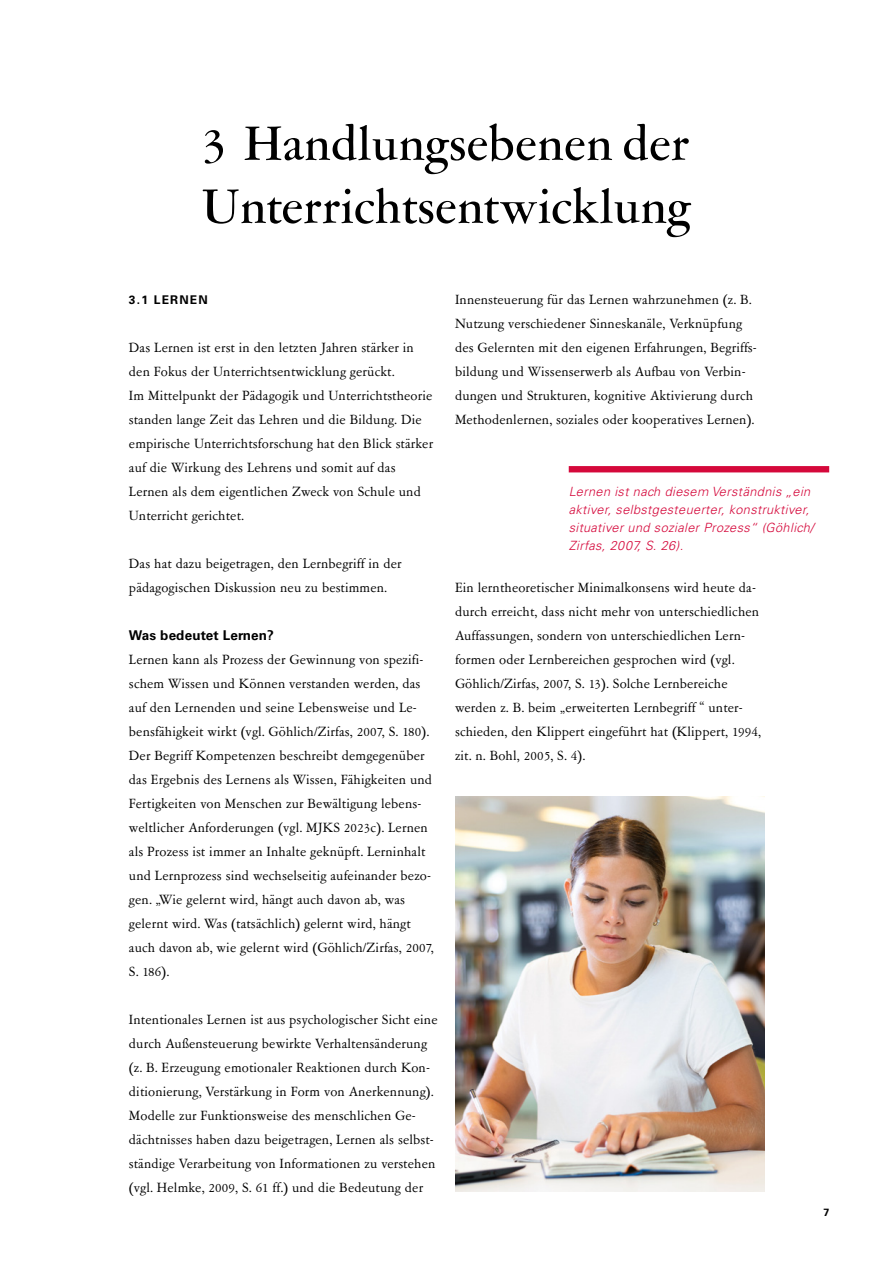
<style>
.page{position:relative;width:893px;height:1263px;background:#fff}
.page>*{position:absolute;margin:0;border:0;box-sizing:border-box;transform-origin:0 0}
.H-Tags_H1_Head36_innen_zent-_Inhalt{font:500 54px/63px "Garamont Amst SHOP";letter-spacing:.02em;color:#000}
.p-Tags_p1_Copy_GarSB_reg{font:15px/24px "Garamont Amst SBOP Rom";letter-spacing:.01em;color:#000}
.p-Tags_p1_Copy_GarSB_reg_Kohne_Abstand{font:15px/24px "Garamont Amst SBOP Rom";letter-spacing:.01em;color:#000}
.H-Tags_H3_Subhead_innen_Univers_Bold{font:700 13.5px "Univers LT Std";letter-spacing:.01em;color:#000}
.p-Tags_p2_Zusatzinfo_rot_Balken{font:italic 300 12.75px/18px "Univers LT Std";letter-spacing:.03em;color:#d5083b}
.H-Tags_H2_Subhead_innen_Univers_Bold_Ver{font:700 12px "Univers LT Std";letter-spacing:.1em;color:#000}
.t1{font:700 10.5px "Univers LT Std";color:#000}
</style>
<div class="page">
<div style="left:569px;top:466px;width:260px;height:6px;background:#d5083b"></div>
<img style="left:455px;top:797px;width:309px;height:395px">
<h1 class="H-Tags_H1_Head36_innen_zent-_Inhalt" style="left:202px;top:115px;width:490px">3 Handlungsebenen der<br>Unterrichtsentwicklung</h1>
<h2 class="H-Tags_H2_Subhead_innen_Univers_Bold_Ver" style="left:129px;top:293px;width:80px">3.1 LERNEN</h2>
<p class="p-Tags_p1_Copy_GarSB_reg" style="left:129px;top:336px;width:306px">Das Lernen ist erst in den letzten Jahren stärker in den Fokus der Unterrichtsentwicklung gerückt.<br>Im Mittelpunkt der Pädagogik und Unterrichtstheorie standen lange Zeit das Lehren und die Bildung. Die empirische Unterrichtsforschung hat den Blick stärker auf die Wirkung des Lehrens und somit auf das Lernen als dem eigentlichen Zweck von Schule und Unterricht gerichtet.</p>
<p class="p-Tags_p1_Copy_GarSB_reg" style="left:129px;top:552px;width:274px">Das hat dazu beigetragen, den Lernbegriff in der pädagogischen Diskussion neu zu bestimmen.</p>
<h3 class="H-Tags_H3_Subhead_innen_Univers_Bold" style="left:129px;top:627px;width:147px">Was bedeutet Lernen?</h3>
<p class="p-Tags_p1_Copy_GarSB_reg_Kohne_Abstand" style="left:129px;top:648px;width:306px">Lernen kann als Prozess der Gewinnung von spezifi&shy;schem Wissen und Können verstanden werden, das auf den Lernenden und seine Lebensweise und Le&shy;bensfähigkeit wirkt (vgl. Göhlich/Zirfas, 2007, S. 180).<br>Der Begriff Kompetenzen beschreibt demgegenüber das Ergebnis des Lernens als Wissen, Fähigkeiten und Fertigkeiten von Menschen zur Bewältigung lebens&shy;weltlicher Anforderungen (vgl. MJKS 2023c). Lernen als Prozess ist immer an Inhalte geknüpft. Lerninhalt und Lernprozess sind wechselseitig aufeinander bezo&shy;gen. „Wie gelernt wird, hängt auch davon ab, was gelernt wird. Was (tatsächlich) gelernt wird, hängt auch davon ab, wie gelernt wird (Göhlich/Zirfas, 2007, S. 186).</p>
<p class="p-Tags_p1_Copy_GarSB_reg" style="left:129px;top:1008px;width:310px">Intentionales Lernen ist aus psychologischer Sicht eine durch Außensteuerung bewirkte Verhaltensänderung (z. B. Erzeugung emotionaler Reaktionen durch Kon&shy;ditionierung, Verstärkung in Form von Anerkennung).<br>Modelle zur Funktionsweise des menschlichen Ge&shy;dächtnisses haben dazu beigetragen, Lernen als selbst&shy;ständige Verarbeitung von Informationen zu verstehen (vgl. Helmke, 2009, S. 61 ff.) und die Bedeutung der</p>
<p class="p-Tags_p1_Copy_GarSB_reg" style="left:455px;top:288px;width:303px">Innensteuerung für das Lernen wahrzunehmen (z. B.<br>Nutzung verschiedener Sinneskanäle, Verknüpfung des Gelernten mit den eigenen Erfahrungen, Begriffs&shy;bildung und Wissenserwerb als Aufbau von Verbin&shy;dungen und Strukturen, kognitive Aktivierung durch Methodenlernen, soziales oder kooperatives Lernen).</p>
<p class="p-Tags_p2_Zusatzinfo_rot_Balken" style="left:569px;top:482px;width:246px">Lernen ist nach diesem Verständnis „ein aktiver, selbstgesteuerter, konstruktiver, situativer und sozialer Prozess“ (Göhlich/ Zirfas, 2007, S. 26).</p>
<p class="p-Tags_p1_Copy_GarSB_reg" style="left:455px;top:576px;width:308px">Ein lerntheoretischer Minimalkonsens wird heute da&shy;durch erreicht, dass nicht mehr von unterschiedlichen Auffassungen, sondern von unterschiedlichen Lern&shy;formen oder Lernbereichen gesprochen wird (vgl.<br>Göhlich/Zirfas, 2007, S. 13). Solche Lernbereiche werden z. B. beim „erweiterten Lernbegriff “ unter&shy;schieden, den Klippert eingeführt hat (Klippert, 1994, zit. n. Bohl, 2005, S. 4).</p>
<p class="t1" style="left:823px;top:1206px;width:7px">7</p>
</div>
